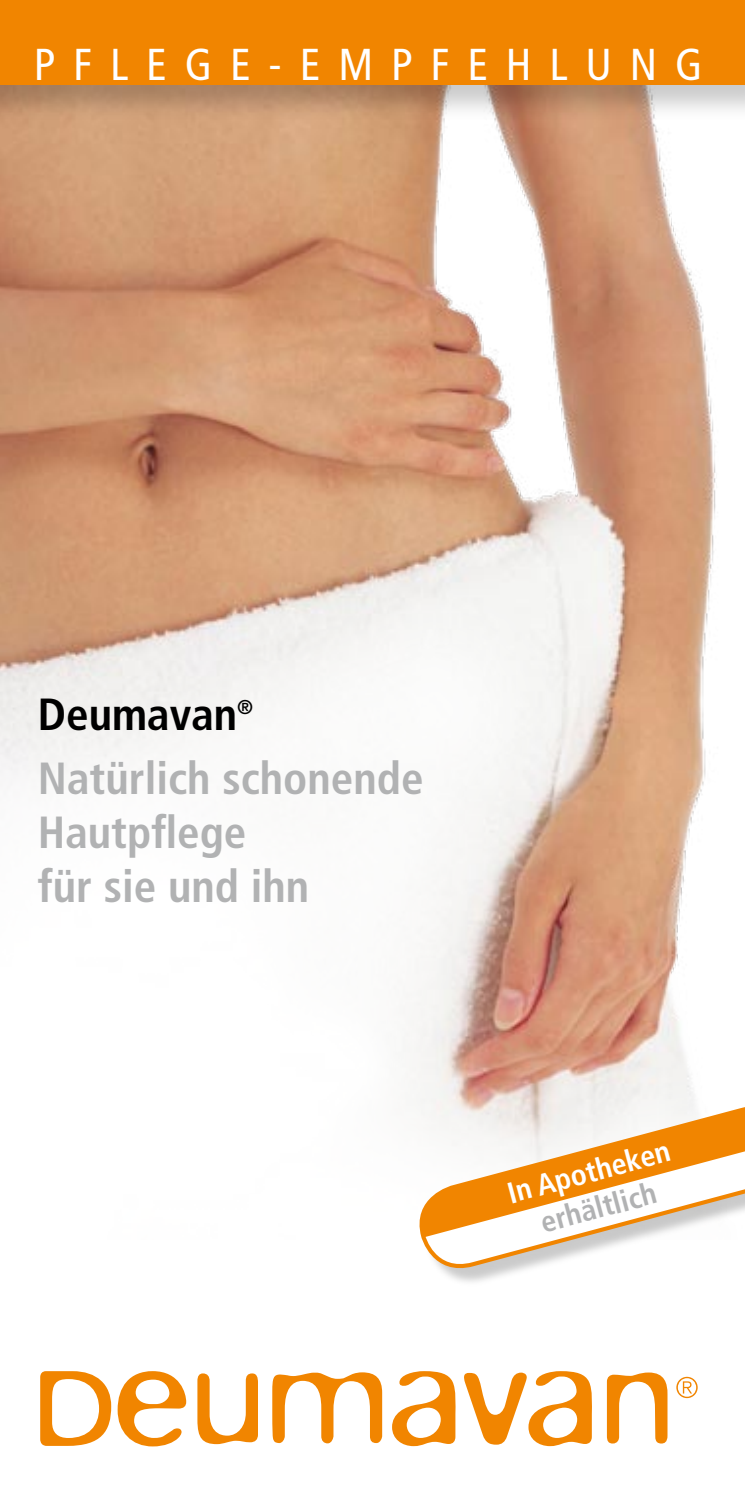
<style>
.page{position:relative;width:745px;height:1489px;background:#fff}
.page>*{position:absolute;margin:0;border:0;box-sizing:border-box;transform-origin:0 0}
.t1{font:700 condensed 45px/54px "Frutiger LT";color:#b1b2b3}
.t2{font:700 condensed 45px "Frutiger LT";color:#000}
.t3{font:condensed 44.75px "Frutiger LT";letter-spacing:.4em;color:#fff}
.t4{font:700 condensed 30px "Frutiger LT";color:#fff}
.t5{font:700 condensed 30px "Frutiger LT";color:#b1b2b3}
.t6{font:700 condensed 20px "Frutiger LT";color:#000}
</style>
<div class="page">
<img style="left:0;top:124px;width:716px;height:975px">
<svg style="left:676px;top:1376px;width:21px;height:21px"></svg>
<svg style="left:392px;top:1371px;width:64px;height:74px"></svg>
<svg style="left:197px;top:1373px;width:61px;height:70px"></svg>
<svg style="left:272px;top:1372px;width:110px;height:71px"></svg>
<svg style="left:606px;top:1372px;width:61px;height:71px"></svg>
<svg style="left:464px;top:1371px;width:128px;height:74px"></svg>
<svg style="left:117px;top:1371px;width:69px;height:75px"></svg>
<svg style="left:40px;top:1371px;width:71px;height:74px"></svg>
<div style="left:0;top:0;width:744px;height:124px;background:#000;opacity:.21"></div>
<div style="left:0;top:0;width:744px;height:85px;background:#f18500"></div>
<div style="left:421px;top:1107px;width:323px;height:180px;background:#000;opacity:.21"></div>
<svg style="left:419px;top:1099px;width:325px;height:175px"></svg>
<p class="t3" style="left:34px;top:38px;width:670px">PFLEGE-E MPFEHLUNG</p>
<p class="t2" style="left:38px;top:688px;width:201px">Deumavan</p>
<p class="t6" style="left:237px;top:695px;width:18px">®</p>
<p class="t1" style="left:38px;top:751px;width:387px">Natürlich schonende<br>Hautpflege<br>für sie und ihn</p>
<p class="t4" style="left:503px;top:1176px;width:169px;rotate:-15deg">In Apotheken</p>
<p class="t5" style="left:536px;top:1205px;width:120px;rotate:-15deg">erhältlich</p>
</div>
